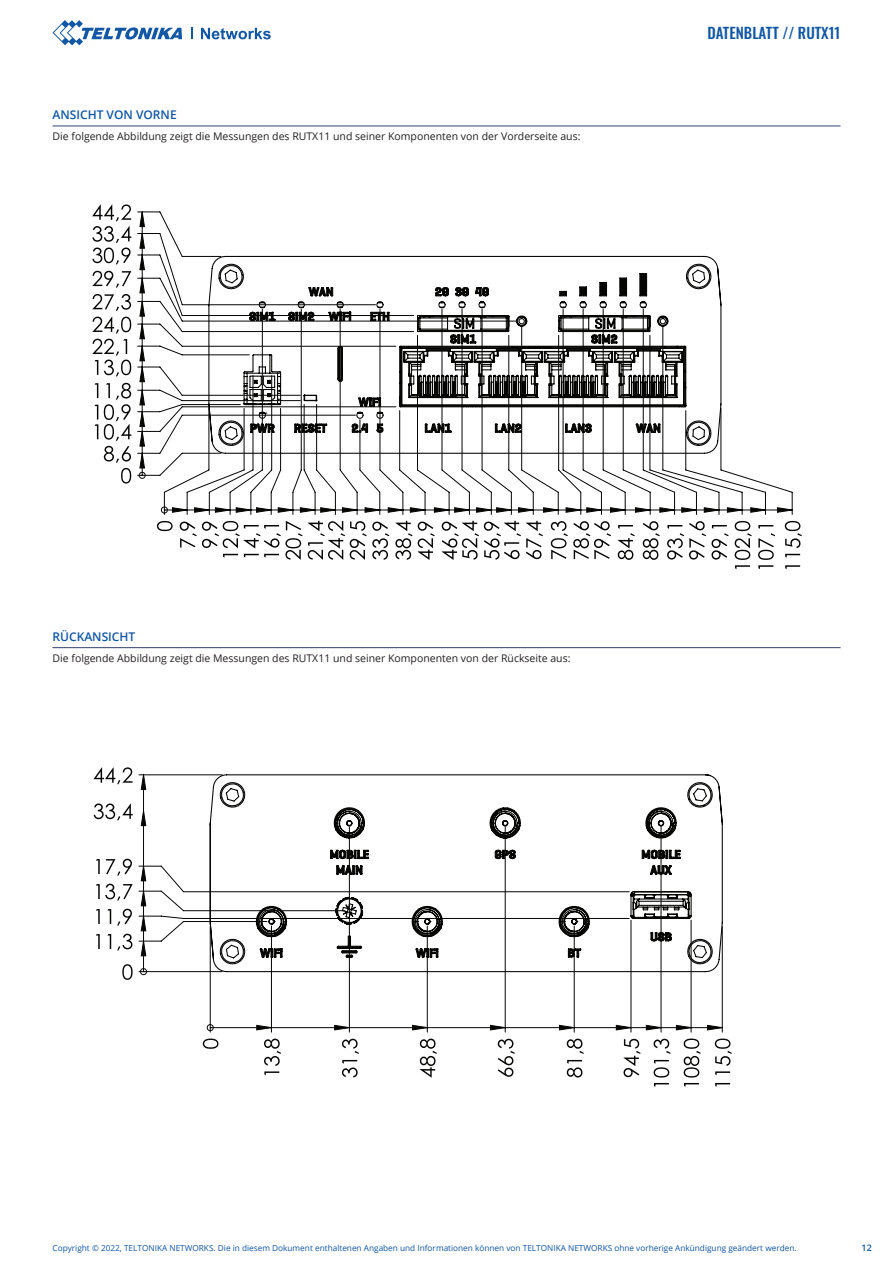
<style>
.page{position:relative;width:893px;height:1263px;background:#fff}
.page>*{position:absolute;margin:0;border:0;box-sizing:border-box;transform-origin:0 0}
.t1{font:500 15px "Oswald";color:#1157a5}
.t2{font:600 12px "Open Sans";color:#1056a5}
.t3{font:10.5px "Open Sans";color:#231f20}
.t4{font:600 9px "Open Sans";color:#1056a5}
.t5{font:8.25px "Open Sans";color:#1157a5}
</style>
<div class="page">
<svg style="left:53px;top:20px;width:129px;height:25px"></svg>
<svg style="left:191px;top:28px;width:2px;height:11px"></svg>
<svg style="left:201px;top:28px;width:70px;height:11px"></svg>
<hr style="left:53px;top:126px;width:787px;height:1px;background:#33416c">
<hr style="left:53px;top:647px;width:787px;height:1px;background:#33416c">
<svg style="left:92px;top:294px;width:39px;height:17px"></svg>
<svg style="left:92px;top:317px;width:39px;height:60px"></svg>
<svg style="left:157px;top:521px;width:16px;height:10px"></svg>
<svg style="left:418px;top:522px;width:17px;height:38px"></svg>
<svg style="left:758px;top:525px;width:17px;height:44px"></svg>
<svg style="left:785px;top:521px;width:17px;height:48px"></svg>
<svg style="left:95px;top:383px;width:36px;height:100px"></svg>
<svg style="left:92px;top:204px;width:39px;height:61px"></svg>
<svg style="left:180px;top:521px;width:122px;height:39px"></svg>
<svg style="left:395px;top:521px;width:17px;height:39px"></svg>
<svg style="left:308px;top:521px;width:81px;height:39px"></svg>
<svg style="left:442px;top:521px;width:101px;height:39px"></svg>
<svg style="left:618px;top:525px;width:17px;height:35px"></svg>
<svg style="left:643px;top:521px;width:17px;height:39px"></svg>
<svg style="left:667px;top:521px;width:62px;height:38px"></svg>
<svg style="left:92px;top:271px;width:39px;height:17px"></svg>
<svg style="left:551px;top:521px;width:60px;height:38px"></svg>
<svg style="left:735px;top:521px;width:17px;height:48px"></svg>
<svg style="left:137px;top:211px;width:71px;height:265px"></svg>
<svg style="left:163px;top:308px;width:630px;height:207px"></svg>
<svg style="left:138px;top:211px;width:8px;height:268px"></svg>
<svg style="left:161px;top:506px;width:632px;height:8px"></svg>
<svg style="left:122px;top:964px;width:11px;height:16px"></svg>
<svg style="left:96px;top:909px;width:36px;height:17px"></svg>
<svg style="left:96px;top:859px;width:36px;height:17px"></svg>
<svg style="left:93px;top:767px;width:39px;height:17px"></svg>
<svg style="left:203px;top:1038px;width:15px;height:11px"></svg>
<svg style="left:623px;top:1039px;width:18px;height:38px"></svg>
<svg style="left:684px;top:1038px;width:17px;height:49px"></svg>
<svg style="left:715px;top:1038px;width:17px;height:49px"></svg>
<svg style="left:96px;top:934px;width:36px;height:17px"></svg>
<svg style="left:264px;top:1038px;width:17px;height:37px"></svg>
<svg style="left:420px;top:1038px;width:17px;height:40px"></svg>
<svg style="left:567px;top:1038px;width:17px;height:39px"></svg>
<svg style="left:342px;top:1039px;width:17px;height:38px"></svg>
<svg style="left:498px;top:1039px;width:17px;height:38px"></svg>
<svg style="left:654px;top:1039px;width:17px;height:48px"></svg>
<svg style="left:94px;top:803px;width:39px;height:17px"></svg>
<svg style="left:96px;top:884px;width:37px;height:17px"></svg>
<svg style="left:138px;top:774px;width:71px;height:198px"></svg>
<hr style="left:210px;top:927px;width:1px;height:105px;background:#050504">
<hr style="left:631px;top:920px;width:1px;height:112px;background:#050504">
<hr style="left:691px;top:920px;width:1px;height:112px;background:#050504">
<hr style="left:722px;top:927px;width:1px;height:105px;background:#050504">
<hr style="left:271px;top:926px;width:1px;height:106px;background:#050504">
<hr style="left:427px;top:926px;width:1px;height:106px;background:#050504">
<hr style="left:574px;top:926px;width:1px;height:106px;background:#050504">
<hr style="left:349px;top:827px;width:1px;height:205px;background:#050504">
<hr style="left:505px;top:827px;width:1px;height:205px;background:#050504">
<hr style="left:661px;top:827px;width:1px;height:205px;background:#050504">
<svg style="left:140px;top:774px;width:7px;height:201px"></svg>
<svg style="left:206px;top:1024px;width:517px;height:7px"></svg>
<svg style="left:208px;top:255px;width:514px;height:199px"></svg>
<svg style="left:400px;top:315px;width:286px;height:92px"></svg>
<svg style="left:209px;top:774px;width:514px;height:199px"></svg>
<svg style="left:258px;top:850px;width:422px;height:107px"></svg>
<p class="t2" style="left:53px;top:106px;width:126px">ANSICHT VON VORNE</p>
<p class="t3" style="left:53px;top:129px;width:529px">Die folgende Abbildung zeigt die Messungen des RUTX11 und seiner Komponenten von der Vorderseite aus:</p>
<h1 class="t1" style="left:707px;top:19px;width:135px">DATENBLATT // RUTX11</h1>
<p class="t2" style="left:53px;top:628px;width:84px">RÜCKANSICHT</p>
<p class="t3" style="left:53px;top:651px;width:519px">Die folgende Abbildung zeigt die Messungen des RUTX11 und seiner Komponenten von der Rückseite aus:</p>
<p class="t5" style="left:53px;top:1242px;width:746px">Copyright © 2022, TELTONIKA NETWORKS. Die in diesem Dokument enthaltenen Angaben und Informationen können von TELTONIKA NETWORKS ohne vorherige Ankündigung geändert werden.</p>
<p class="t4" style="left:862px;top:1241px;width:12px">12</p>
</div>
